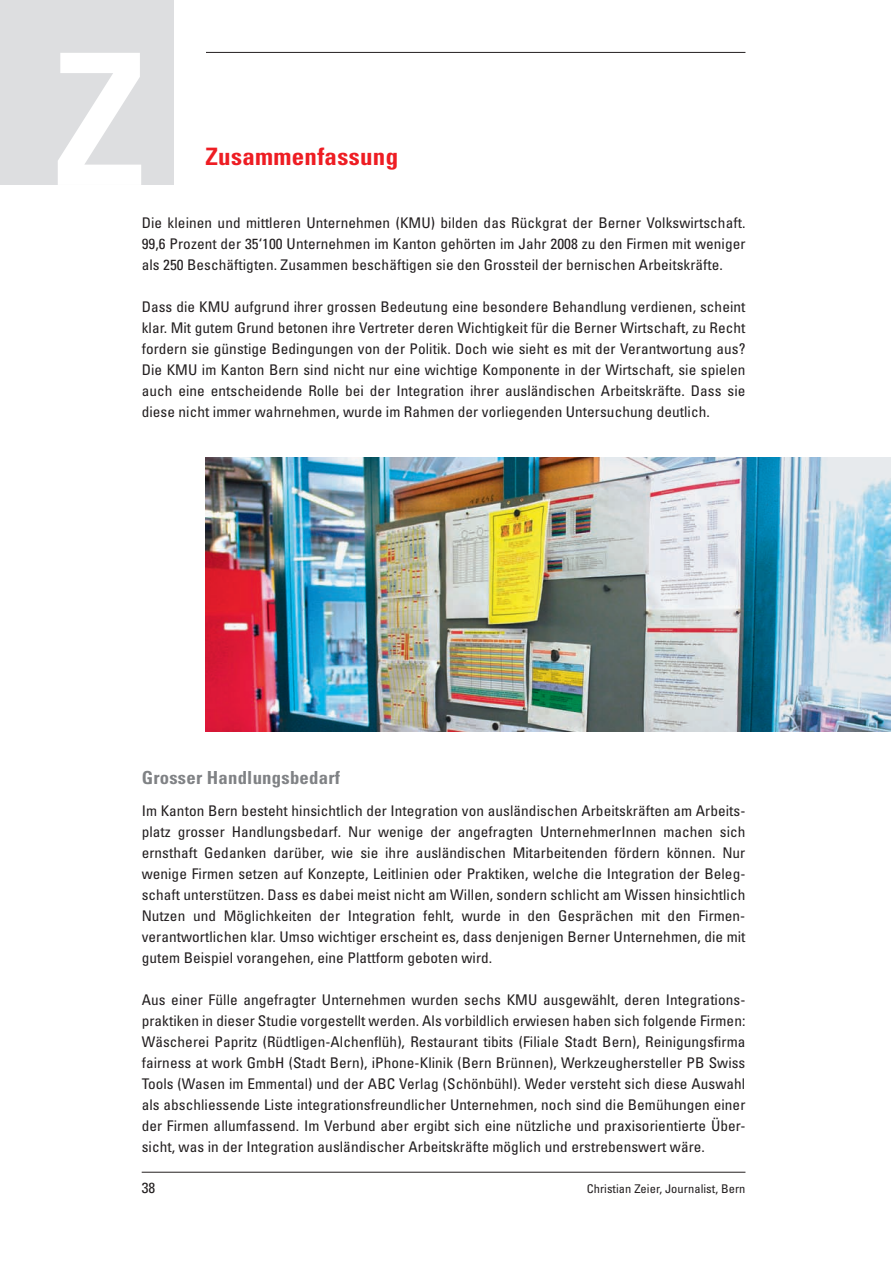
<style>
.page{position:relative;width:891px;height:1268px;background:#fff}
.page>*{position:absolute;margin:0;border:0;box-sizing:border-box;transform-origin:0 0}
.t1{font:700 condensed 183px "Univers";color:#fff}
.t2{font:700 condensed 24px "Univers";letter-spacing:.01em;color:#ee1d23;scale:1.04 1}
.t3{font:700 condensed 18px "Univers";letter-spacing:.01em;color:#808285;scale:1.04 1}
.t4{font:condensed 14.7px/21px "Univers";letter-spacing:.005em;color:#231f20;text-align:justify;scale:1.04 1}
.t5{font:condensed 12px "Univers";letter-spacing:.005em;color:#231f20;scale:1.04 1}
</style>
<div class="page">
<hr style="left:142px;top:52px;width:603px;height:1px;background:#231f20">
<hr style="left:142px;top:1172px;width:603px;height:1px;background:#231f20">
<div style="left:0;top:1px;width:205px;height:85px;background:#fff"></div>
<div style="left:0;top:0;width:174px;height:185px;background:#dddee0"></div>
<img style="left:205px;top:457px;width:686px;height:274px">
<h1 class="t1" style="left:54px;top:8px;width:93px">Z</h1>
<h2 class="t2" style="left:205px;top:141px;width:187px">Zusammenfassung</h2>
<p class="t4" style="left:142px;top:211px;width:582px">Die kleinen und mittleren Unternehmen (KMU) bilden das Rückgrat der Berner Volkswirtschaft.<br>99,6 Prozent der 35‘100 Unternehmen im Kanton gehörten im Jahr 2008 zu den Firmen mit weniger als 250 Beschäftigten. Zusammen beschäftigen sie den Grossteil der bernischen Arbeitskräfte.</p>
<p class="t4" style="left:142px;top:295px;width:582px">Dass die KMU aufgrund ihrer grossen Bedeutung eine besondere Behandlung verdienen, scheint klar. Mit gutem Grund betonen ihre Vertreter deren Wichtigkeit für die Berner Wirtschaft, zu Recht fordern sie günstige Bedingungen von der Politik. Doch wie sieht es mit der Verantwortung aus?<br>Die KMU im Kanton Bern sind nicht nur eine wichtige Komponente in der Wirtschaft, sie spielen auch eine entscheidende Rolle bei der Integration ihrer ausländischen Arbeitskräfte. Dass sie diese nicht immer wahrnehmen, wurde im Rahmen der vorliegenden Untersuchung deutlich.</p>
<p class="t3" style="left:142px;top:766px;width:192px">Grosser Handlungsbedarf</p>
<p class="t4" style="left:142px;top:799px;width:582px">Im Kanton Bern besteht hinsichtlich der Integration von ausländischen Arbeitskräften am Arbeits&shy;platz grosser Handlungsbedarf. Nur wenige der angefragten UnternehmerInnen machen sich ernsthaft Gedanken darüber, wie sie ihre ausländischen Mitarbeitenden fördern können. Nur wenige Firmen setzen auf Konzepte, Leitlinien oder Praktiken, welche die Integration der Beleg&shy;schaft unterstützen. Dass es dabei meist nicht am Willen, sondern schlicht am Wissen hinsichtlich Nutzen und Möglichkeiten der Integration fehlt, wurde in den Gesprächen mit den Firmen&shy;verantwortlichen klar. Umso wichtiger erscheint es, dass denjenigen Berner Unternehmen, die mit gutem Beispiel vorangehen, eine Plattform geboten wird.</p>
<p class="t4" style="left:142px;top:988px;width:582px">Aus einer Fülle angefragter Unternehmen wurden sechs KMU ausgewählt, deren Integrations&shy;praktiken in dieser Studie vorgestellt werden. Als vorbildlich erwiesen haben sich folgende Firmen:<br>Wäscherei Papritz (Rüdtligen-Alchenflüh), Restaurant tibits (Filiale Stadt Bern), Reinigungsfirma fairness at work GmbH (Stadt Bern), iPhone-Klinik (Bern Brünnen), Werkzeughersteller PB Swiss Tools (Wasen im Emmental) und der ABC Verlag (Schönbühl). Weder versteht sich diese Auswahl als abschliessende Liste integrationsfreundlicher Unternehmen, noch sind die Bemühungen einer der Firmen allumfassend. Im Verbund aber ergibt sich eine nützliche und praxisorientierte Über&shy;sicht, was in der Integration ausländischer Arbeitskräfte möglich und erstrebenswert wäre.</p>
<p class="t4" style="left:142px;top:1177px;width:15px">38</p>
<p class="t5" style="left:587px;top:1181px;width:154px">Christian Zeier, Journalist, Bern</p>
</div>
